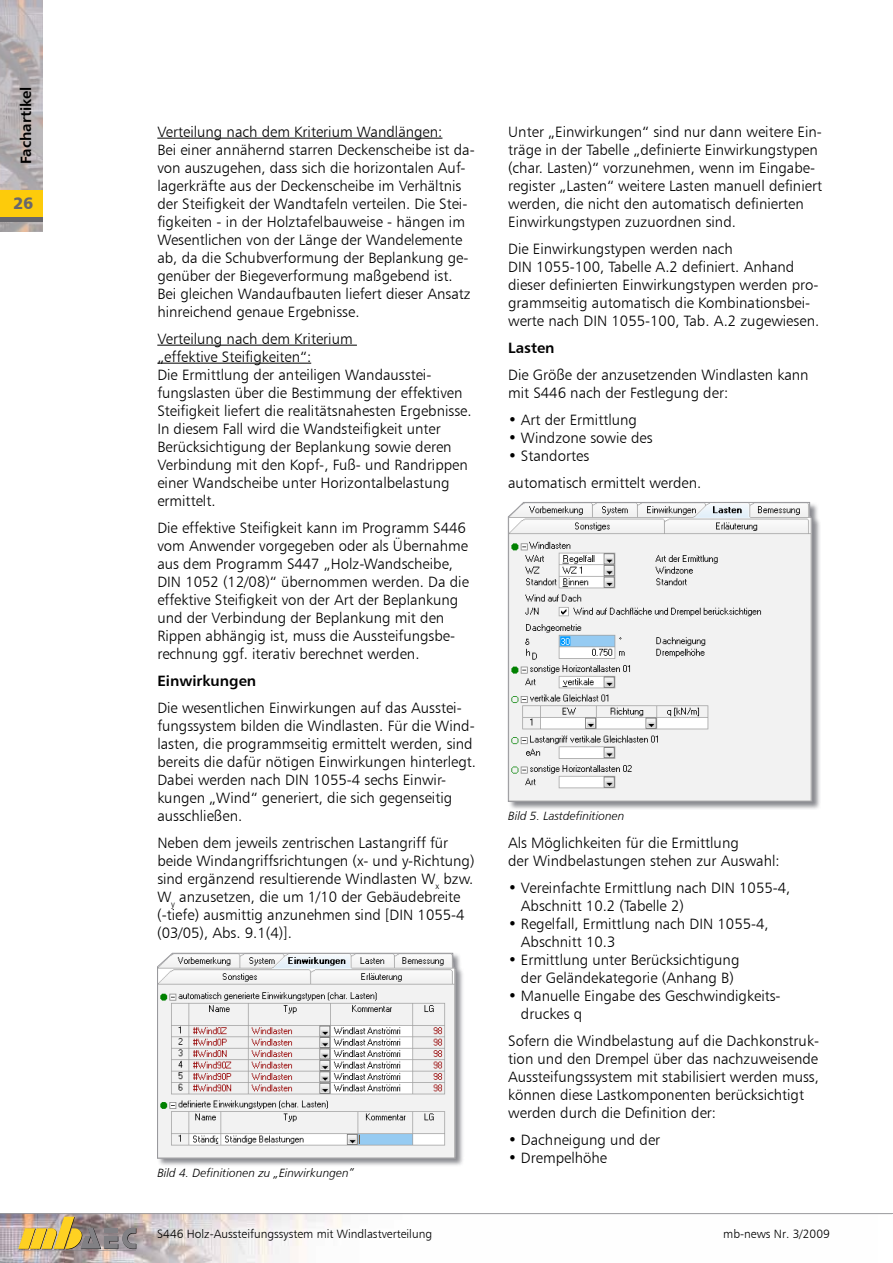
<style>
.page{position:relative;width:893px;height:1263px;background:#fff}
.page>*{position:absolute;margin:0;border:0;box-sizing:border-box;transform-origin:0 0}
.t1{font:16.5px "Humanist 777 BT Black B";color:#68676c}
.t2{font:15px/18px "Humanist 777 BT Light B";color:#000}
.t3{font:15px "Humanist 777 BT Bold B";color:#000}
.t4{font:12px "Humanist 777 BT Light B";color:#000}
.t5{font:12px "Humanist 777 BT Light Italic B";color:#000}
</style>
<div class="page">
<hr style="left:157px;top:138px;width:285px;height:1px;background:#000">
<hr style="left:157px;top:345px;width:200px;height:1px;background:#000">
<hr style="left:157px;top:363px;width:154px;height:1px;background:#000">
<div style="left:157px;top:953px;width:308px;height:214px;background:#64656c;opacity:.75"></div>
<svg style="left:157px;top:953px;width:299px;height:205px"></svg>
<div style="left:508px;top:502px;width:313px;height:308px;background:#64656c;opacity:.75"></div>
<svg style="left:508px;top:502px;width:304px;height:300px"></svg>
<svg style="left:0;top:0;width:43px;height:232px;background:#b7b1b2"></svg>
<img style="left:0;top:1214px;width:877px;height:49px">
<hr style="left:0;top:1213px;width:893px;height:1px;background:#98989c">
<svg style="left:18px;top:1217px;width:118px;height:32px;background:#b49e6a"></svg>
<div style="left:0;top:191px;width:43px;height:27px;background:#fdcb0b"></div>
<hr style="left:0;top:218px;width:43px;height:4px;background:#68676c">
<p class="t3" style="left:17px;top:164px;width:79px;rotate:-90deg">Fachartikel</p>
<p class="t1" style="left:13px;top:192px;width:22px">26</p>
<p class="t2" style="left:157px;top:122px;width:319px">Verteilung nach dem Kriterium Wandlängen:<br>Bei einer annähernd starren Deckenscheibe ist da&shy;von auszugehen, dass sich die horizontalen Auf&shy;lagerkräfte aus der Deckenscheibe im Verhältnis der Steifigkeit der Wandtafeln verteilen. Die Stei&shy;figkeiten - in der Holztafelbauweise - hängen im Wesentlichen von der Länge der Wandelemente ab, da die Schubverformung der Beplankung ge&shy;genüber der Biegeverformung maßgebend ist.<br>Bei gleichen Wandaufbauten liefert dieser Ansatz hinreichend genaue Ergebnisse.</p>
<p class="t2" style="left:157px;top:329px;width:316px">Verteilung nach dem Kriterium<br>„effektive Steifigkeiten“:<br>Die Ermittlung der anteiligen Wandausstei&shy;fungslasten über die Bestimmung der effektiven Steifigkeit liefert die realitätsnahesten Ergebnisse.<br>In diesem Fall wird die Wandsteifigkeit unter Berücksichtigung der Beplankung sowie deren Verbindung mit den Kopf-, Fuß- und Randrippen einer Wandscheibe unter Horizontalbelastung ermittelt.</p>
<p class="t2" style="left:157px;top:518px;width:313px">Die effektive Steifigkeit kann im Programm S446 vom Anwender vorgegeben oder als Übernahme aus dem Programm S447 „Holz-Wandscheibe, DIN 1052 (12/08)“ übernommen werden. Da die effektive Steifigkeit von der Art der Beplankung und der Verbindung der Beplankung mit den Rippen abhängig ist, muss die Aussteifungsbe&shy;rechnung ggf. iterativ berechnet werden.</p>
<p class="t3" style="left:157px;top:671px;width:100px">Einwirkungen</p>
<p class="t2" style="left:157px;top:698px;width:320px">Die wesentlichen Einwirkungen auf das Ausstei&shy;fungssystem bilden die Windlasten. Für die Wind&shy;lasten, die programmseitig ermittelt werden, sind bereits die dafür nötigen Einwirkungen hinterlegt.<br>Dabei werden nach DIN 1055-4 sechs Einwir&shy;kungen „Wind“ generiert, die sich gegenseitig ausschließen.</p>
<p class="t2" style="left:157px;top:833px;width:319px">Neben dem jeweils zentrischen Lastangriff für beide Windangriffsrichtungen (x- und y-Richtung) sind ergänzend resultierende Windlasten W<sub>x</sub> bzw.<br>W<sub>y</sub> anzusetzen, die um 1/10 der Gebäudebreite (-tiefe) ausmittig anzunehmen sind [DIN 1055-4 (03/05), Abs. 9.1(4)].</p>
<p class="t5" style="left:157px;top:1165px;width:198px">Bild 4. Definitionen zu „Einwirkungen“</p>
<p class="t2" style="left:508px;top:122px;width:315px">Unter „Einwirkungen“ sind nur dann weitere Ein&shy;träge in der Tabelle „definierte Einwirkungstypen (char. Lasten)“ vorzunehmen, wenn im Eingabe&shy;register „Lasten“ weitere Lasten manuell definiert werden, die nicht den automatisch definierten Einwirkungstypen zuzuordnen sind.</p>
<p class="t2" style="left:508px;top:239px;width:313px">Die Einwirkungstypen werden nach<br>DIN 1055-100, Tabelle A.2 definiert. Anhand dieser definierten Einwirkungstypen werden pro&shy;grammseitig automatisch die Kombinationsbei&shy;werte nach DIN 1055-100, Tab. A.2 zugewiesen.</p>
<p class="t3" style="left:508px;top:338px;width:48px">Lasten</p>
<p class="t2" style="left:508px;top:365px;width:302px">Die Größe der anzusetzenden Windlasten kann mit S446 nach der Festlegung der:</p>
<p class="t2" style="left:508px;top:410px;width:130px">• Art der Ermittlung</p>
<p class="t2" style="left:508px;top:428px;width:146px">• Windzone sowie des</p>
<p class="t2" style="left:508px;top:442px;width:195px;line-height:27px">• Standortes<br>automatisch ermittelt werden.</p>
<p class="t5" style="left:508px;top:809px;width:118px">Bild 5. Lastdefinitionen</p>
<p class="t2" style="left:508px;top:833px;width:273px">Als Möglichkeiten für die Ermittlung<br>der Windbelastungen stehen zur Auswahl:</p>
<p class="t2" style="left:521px;top:878px;width:271px;text-indent:-13px">• Vereinfachte Ermittlung nach DIN 1055-4,<br>Abschnitt 10.2 (Tabelle 2)</p>
<p class="t2" style="left:521px;top:914px;width:249px;text-indent:-13px">• Regelfall, Ermittlung nach DIN 1055-4,<br>Abschnitt 10.3</p>
<p class="t2" style="left:508px;top:950px;width:233px;text-align:center">• Ermittlung unter Berücksichtigung der Geländekategorie (Anhang B)</p>
<p class="t2" style="left:521px;top:986px;width:261px;text-indent:-13px">• Manuelle Eingabe des Geschwindigkeits&shy;druckes q</p>
<p class="t2" style="left:508px;top:1031px;width:312px">Sofern die Windbelastung auf die Dachkonstruk&shy;tion und den Drempel über das nachzuweisende Aussteifungssystem mit stabilisiert werden muss, können diese Lastkomponenten berücksichtigt werden durch die Definition der:</p>
<p class="t2" style="left:508px;top:1130px;width:154px">• Dachneigung und der</p>
<p class="t2" style="left:508px;top:1148px;width:100px">• Drempelhöhe</p>
<p class="t4" style="left:157px;top:1227px;width:276px">S446 Holz-Aussteifungssystem mit Windlastverteilung</p>
<p class="t4" style="left:723px;top:1227px;width:108px">mb-news Nr. 3/2009</p>
</div>
